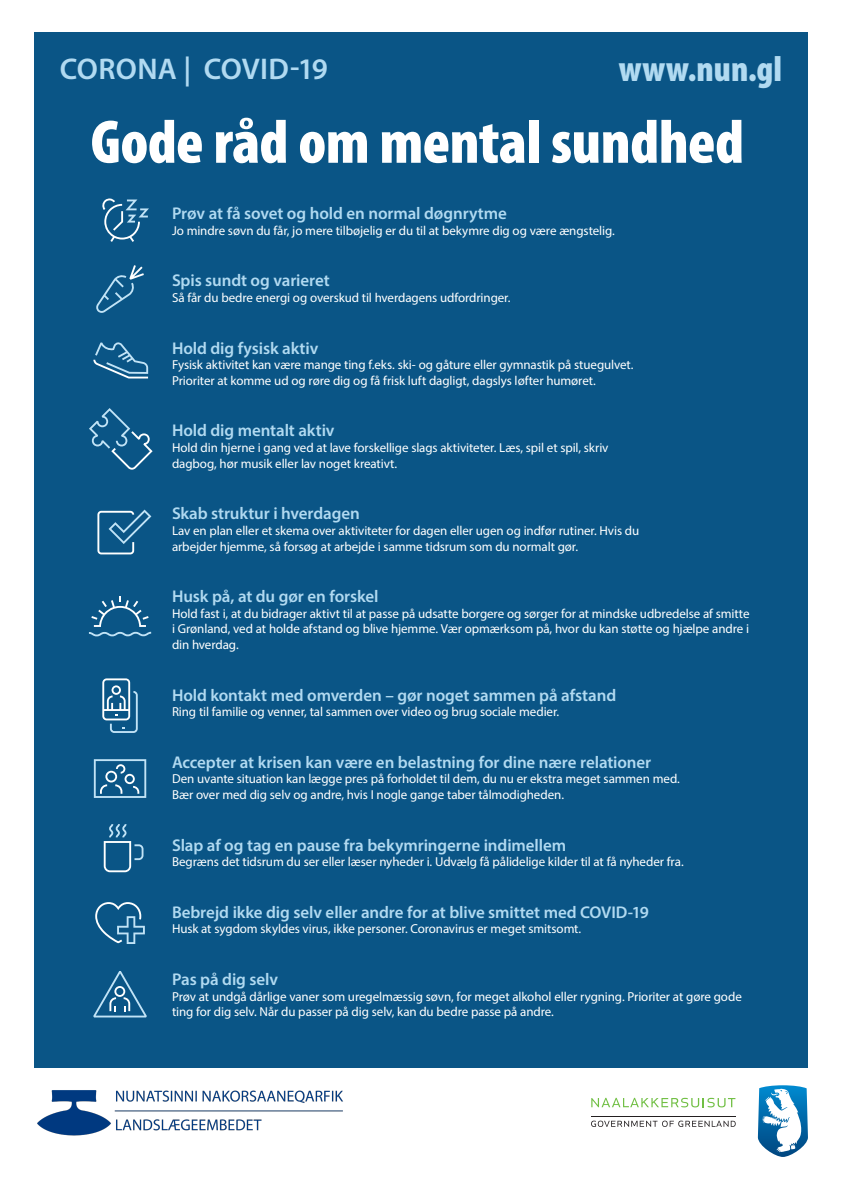
<style>
.page{position:relative;width:842px;height:1191px;background:#fff}
.page>*{position:absolute;margin:0;border:0;box-sizing:border-box;transform-origin:0 0}
.t1{font:900 condensed 62px "Myriad Pro";letter-spacing:-.01em;color:#fff}
.t2{font:900 condensed 36px "Myriad Pro";color:#b1daf1}
.t3{font:600 30px "Myriad Pro";letter-spacing:.005em;color:#b1daf1}
.brød_fed_blå{font:600 17px "Myriad Pro";letter-spacing:-.005em;color:#b1daf1}
.brød_hvid{font:13px/15.6px "Myriad Pro";letter-spacing:-.005em;color:#fff}
</style>
<div class="page">
<div style="left:34px;top:32px;width:774px;height:1035px;background:#0a5586"></div>
<svg style="left:591px;top:1097px;width:144px;height:10px"></svg>
<svg style="left:591px;top:1120px;width:145px;height:6px"></svg>
<hr style="left:591px;top:1116px;width:144px;height:1px;background:#231f20">
<svg style="left:758px;top:1085px;width:50px;height:72px"></svg>
<img style="left:37px;top:1090px;width:306px;height:46px">
<svg style="left:102px;top:198px;width:47px;height:44px"></svg>
<svg style="left:96px;top:265px;width:48px;height:48px"></svg>
<svg style="left:93px;top:342px;width:55px;height:36px"></svg>
<svg style="left:102px;top:678px;width:36px;height:55px"></svg>
<svg style="left:94px;top:759px;width:52px;height:39px"></svg>
<svg style="left:95px;top:902px;width:50px;height:42px"></svg>
<svg style="left:93px;top:971px;width:54px;height:46px"></svg>
<svg style="left:104px;top:824px;width:39px;height:48px"></svg>
<svg style="left:97px;top:509px;width:54px;height:45px"></svg>
<svg style="left:89px;top:596px;width:62px;height:40px"></svg>
<svg style="left:89px;top:408px;width:64px;height:61px"></svg>
<p class="t3" style="left:60px;top:50px;width:269px">CORONA | COVID-19</p>
<p class="t2" style="left:619px;top:49px;width:165px">www.nun.gl</p>
<p class="t1" style="left:91px;top:108px;width:655px">Gode råd om mental sundhed</p>
<p class="brød_fed_blå" style="left:172px;top:203px;width:336px">Prøv at få sovet og hold en normal døgnrytme</p>
<p class="brød_hvid" style="left:172px;top:222px;width:444px">Jo mindre søvn du får, jo mere tilbøjelig er du til at bekymre dig og være ængstelig.</p>
<p class="brød_fed_blå" style="left:172px;top:270px;width:159px">Spis sundt og varieret</p>
<p class="brød_hvid" style="left:172px;top:290px;width:340px">Så får du bedre energi og overskud til hverdagens udfordringer.</p>
<p class="brød_fed_blå" style="left:172px;top:337px;width:148px">Hold dig fysisk aktiv</p>
<p class="brød_hvid" style="left:172px;top:357px;width:463px">Fysisk aktivitet kan være mange ting f.eks. ski- og gåture eller gymnastik på stuegulvet.</p>
<p class="brød_hvid" style="left:172px;top:372px;width:425px">Prioriter at komme ud og røre dig og få frisk luft dagligt, dagslys løfter humøret.</p>
<p class="brød_fed_blå" style="left:172px;top:420px;width:164px">Hold dig mentalt aktiv</p>
<p class="brød_hvid" style="left:172px;top:440px;width:438px">Hold din hjerne i gang ved at lave forskellige slags aktiviteter. Læs, spil et spil, skriv</p>
<p class="brød_hvid" style="left:172px;top:455px;width:227px">dagbog, hør musik eller lav noget kreativt.</p>
<p class="brød_fed_blå" style="left:172px;top:503px;width:189px">Skab struktur i hverdagen</p>
<p class="brød_hvid" style="left:172px;top:522px;width:469px">Lav en plan eller et skema over aktiviteter for dagen eller ugen og indfør rutiner. Hvis du</p>
<p class="brød_hvid" style="left:172px;top:538px;width:408px">arbejder hjemme, så forsøg at arbejde i samme tidsrum som du normalt gør.</p>
<p class="brød_fed_blå" style="left:172px;top:585px;width:208px">Husk på, at du gør en forskel</p>
<p class="brød_hvid" style="left:172px;top:605px;width:579px;text-align:justify">Hold fast i, at du bidrager aktivt til at passe på udsatte borgere og sørger for at mindske udbredelse af smitte i Grønland, ved at holde afstand og blive hjemme. Vær opmærksom på, hvor du kan støtte og hjælpe andre i din hverdag.</p>
<p class="brød_fed_blå" style="left:172px;top:684px;width:446px">Hold kontakt med omverden – gør noget sammen på afstand</p>
<p class="brød_hvid" style="left:172px;top:703px;width:389px">Ring til familie og venner, tal sammen over video og brug sociale medier.</p>
<p class="brød_fed_blå" style="left:172px;top:751px;width:481px">Accepter at krisen kan være en belastning for dine nære relationer</p>
<p class="brød_hvid" style="left:172px;top:771px;width:509px">Den uvante situation kan lægge pres på forholdet til dem, du nu er ekstra meget sammen med.<br>Bær over med dig selv og andre, hvis I nogle gange taber tålmodigheden.</p>
<p class="brød_fed_blå" style="left:172px;top:834px;width:396px">Slap af og tag en pause fra bekymringerne indimellem</p>
<p class="brød_hvid" style="left:172px;top:853px;width:513px">Begræns det tidsrum du ser eller læser nyheder i. Udvælg få pålidelige kilder til at få nyheder fra.</p>
<p class="brød_fed_blå" style="left:172px;top:901px;width:478px">Bebrejd ikke dig selv eller andre for at blive smittet med COVID-19</p>
<p class="brød_hvid" style="left:172px;top:921px;width:411px">Husk at sygdom skyldes virus, ikke personer. Coronavirus er meget smitsomt.</p>
<p class="brød_fed_blå" style="left:172px;top:968px;width:108px">Pas på dig selv</p>
<p class="brød_hvid" style="left:172px;top:988px;width:571px">Prøv at undgå dårlige vaner som uregelmæssig søvn, for meget alkohol eller rygning. Prioriter at gøre gode ting for dig selv. Når du passer på dig selv, kan du bedre passe på andre.</p>
</div>
